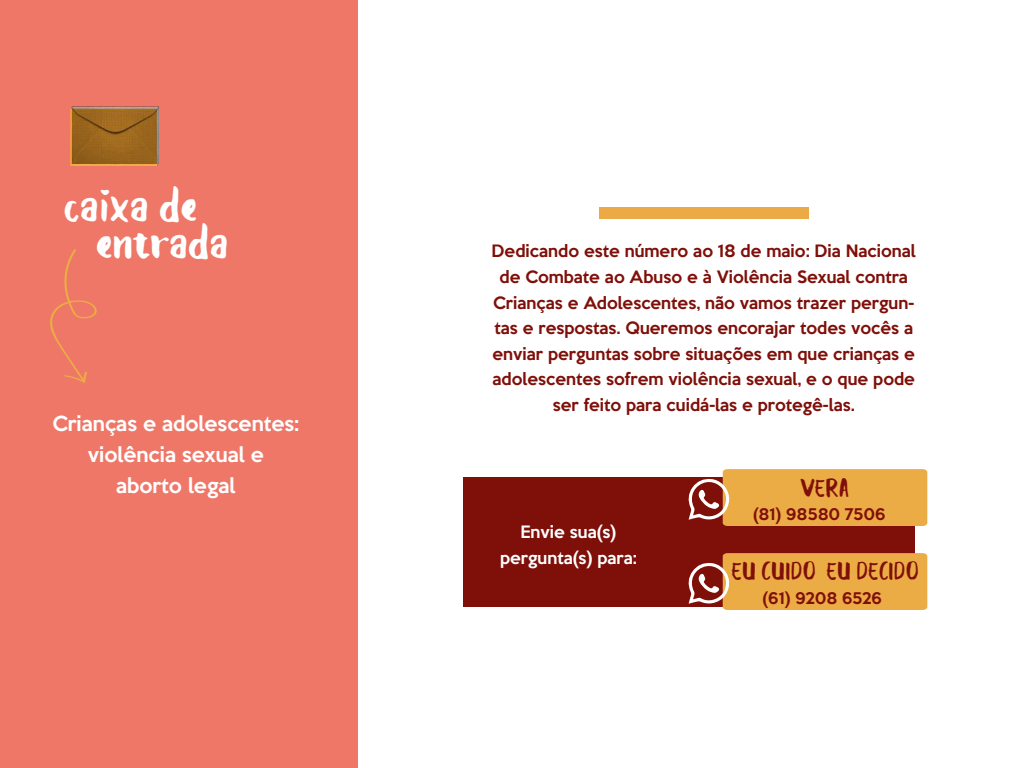
<style>
.page{position:relative;width:1024px;height:768px;background:#fff}
.page>*{position:absolute;margin:0;border:0;box-sizing:border-box;transform-origin:0 0}
.t1{font:41px/37.6px "Balalak";color:#fff}
.t2{font:20.4px "Balalak";color:#7f0f09}
.t3{font:500 19px/31px "Keep Calm";color:#fff;text-align:center}
.t4{font:500 15.6px/25.6px "Keep Calm";color:#7f0f09;text-align:center}
.t5{font:500 15.6px/25.8px "Keep Calm";color:#fff;text-align:center}
.t6{font:500 14.7px "Keep Calm";color:#7f0f09}
.t7{font:500 14.7px "Keep Calm";letter-spacing:-.02em;color:#7f0f09}
</style>
<div class="page">
<div style="left:463px;top:477px;width:452px;height:130px;background:#7f0f09"></div>
<div style="left:0;top:0;width:358px;height:768px;background:#ee7768"></div>
<svg style="left:50px;top:249px;width:47px;height:134px"></svg>
<img style="left:71px;top:107px;width:87px;height:59px">
<svg style="left:688px;top:553px;width:239px;height:57px;background:#e09e47"></svg>
<svg style="left:688px;top:469px;width:239px;height:57px;background:#e2a14a"></svg>
<div style="left:599px;top:207px;width:209px;height:12px;background:#ebaa45"></div>
<h1 class="t1" style="left:97px;top:179px;width:133px;text-indent:-33px">caixa de entrada</h1>
<p class="t3" style="left:52px;top:407px;width:248px">Crianças e adolescentes: violência sexual e aborto legal</p>
<p class="t4" style="left:492px;top:237px;width:426px">Dedicando este número ao 18 de maio: Dia Nacional de Combate ao Abuso e à Violência Sexual contra Crianças e Adolescentes, não vamos trazer pergun&shy;tas e respostas. Queremos encorajar todes vocês a enviar perguntas sobre situações em que crianças e adolescentes sofrem violência sexual, e o que pode ser feito para cuidá-las e protegê-las.</p>
<p class="t5" style="left:500px;top:518px;width:138px">Envie sua(s) pergunta(s) para:</p>
<h2 class="t2" style="left:801px;top:473px;width:50px">VERA</h2>
<p class="t6" style="left:753px;top:501px;width:134px">(81) 98580 7506</p>
<h2 class="t2" style="left:731px;top:556px;width:189px">EU CUIDO EU DECIDO</h2>
<p class="t7" style="left:762px;top:585px;width:121px">(61) 9208 6526</p>
</div>
